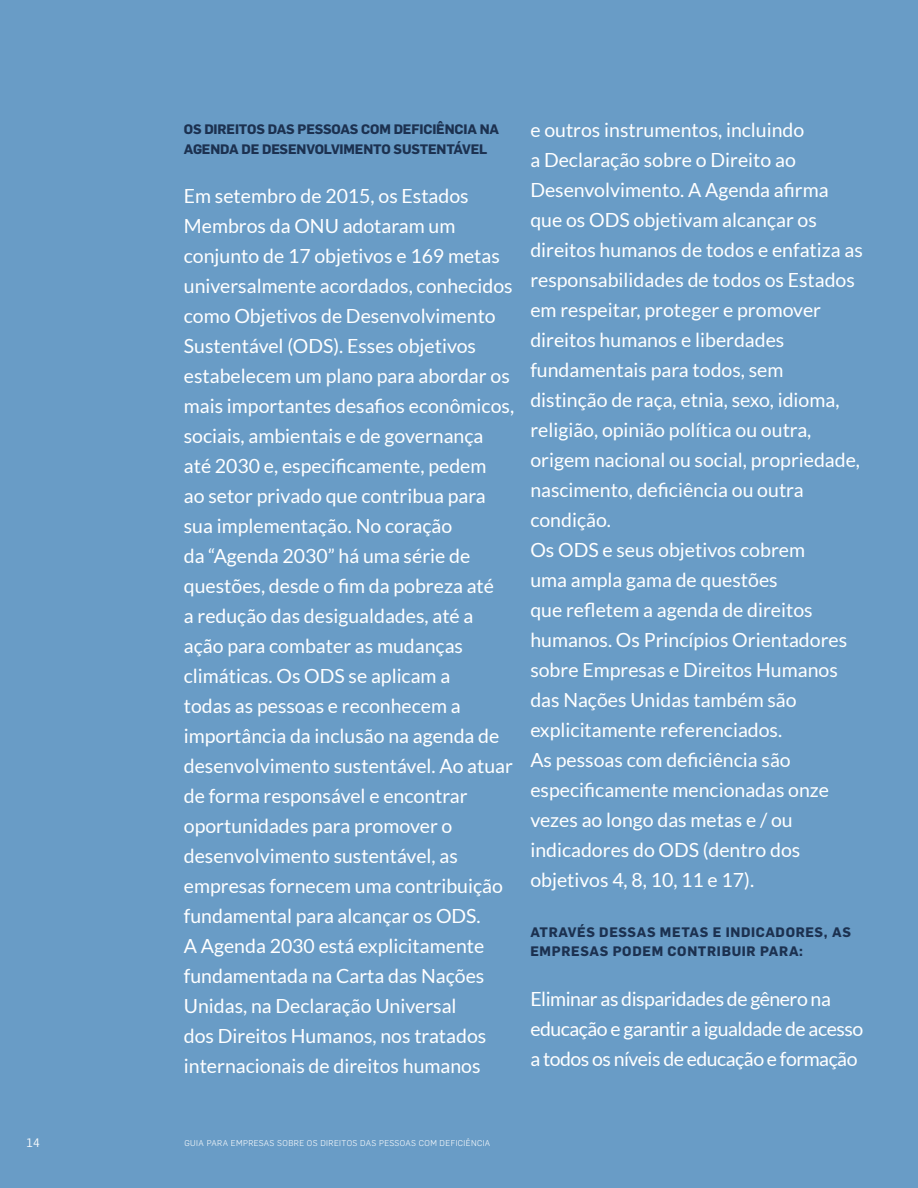
<style>
.page{position:relative;width:918px;height:1188px;background:#699cc6}
.page>*{position:absolute;margin:0;border:0;box-sizing:border-box;transform-origin:0 0}
.t1{font:19.5px/30px "Lato";color:#fff}
.t2{font:19.5px/30px "Lato";letter-spacing:-.025em;color:#fff}
.t3{font:700 13.5px/19.5px "Flama";letter-spacing:-.01em;color:#1c3150}
.t4{font:700 13.5px/19.5px "Flama";letter-spacing:.05em;color:#1c3150}
.t5{font:12px "Flama";color:#fff}
.t6{font:300 8.25px "Flama";letter-spacing:.05em;color:#fff}
</style>
<div class="page">
<p class="t3" style="left:184px;top:119px;width:317px">OS DIREITOS DAS PESSOAS COM DEFICIÊNCIA NA<br>AGENDA DE DESENVOLVIMENTO SUSTENTÁVEL</p>
<p class="t1" style="left:184px;top:181px;width:332px">Em setembro de 2015, os Estados Membros da ONU adotaram um conjunto de 17 objetivos e 169 metas universalmente acordados, conhecidos como Objetivos de Desenvolvimento Sustentável (ODS). Esses objetivos estabelecem um plano para abordar os mais importantes desafios econômicos, sociais, ambientais e de governança até 2030 e, especificamente, pedem<br>ao setor privado que contribua para sua implementação. No coração<br>da “Agenda 2030” há uma série de questões, desde o fim da pobreza até<br>a redução das desigualdades, até a ação para combater as mudanças climáticas. Os ODS se aplicam a<br>todas as pessoas e reconhecem a importância da inclusão na agenda de desenvolvimento sustentável. Ao atuar de forma responsável e encontrar oportunidades para promover o desenvolvimento sustentável, as empresas fornecem uma contribuição fundamental para alcançar os ODS.<br>A Agenda 2030 está explicitamente fundamentada na Carta das Nações Unidas, na Declaração Universal<br>dos Direitos Humanos, nos tratados internacionais de direitos humanos</p>
<p class="t1" style="left:530px;top:115px;width:334px">e outros instrumentos, incluindo<br>a Declaração sobre o Direito ao<br>Desenvolvimento. A Agenda afirma que os ODS objetivam alcançar os direitos humanos de todos e enfatiza as responsabilidades de todos os Estados em respeitar, proteger e promover direitos humanos e liberdades fundamentais para todos, sem distinção de raça, etnia, sexo, idioma, religião, opinião política ou outra, origem nacional ou social, propriedade, nascimento, deficiência ou outra condição.<br>Os ODS e seus objetivos cobrem<br>uma ampla gama de questões<br>que refletem a agenda de direitos humanos. Os Princípios Orientadores sobre Empresas e Direitos Humanos das Nações Unidas também são explicitamente referenciados.<br>As pessoas com deficiência são especificamente mencionadas onze vezes ao longo das metas e / ou indicadores do ODS (dentro dos objetivos 4, 8, 10, 11 e 17).</p>
<p class="t4" style="left:530px;top:921px;width:322px">ATRAVÉS DESSAS METAS E INDICADORES, AS<br>EMPRESAS PODEM CONTRIBUIR PARA:</p>
<p class="t2" style="left:530px;top:984px;width:334px">Eliminar as disparidades de gênero na educação e garantir a igualdade de acesso a todos os níveis de educação e formação</p>
<p class="t5" style="left:26px;top:1136px;width:15px">14</p>
<p class="t6" style="left:184px;top:1138px;width:307px">GUIA PARA EMPRESAS SOBRE OS DIREITOS DAS PESSOAS COM DEFICIÊNCIA</p>
</div>
